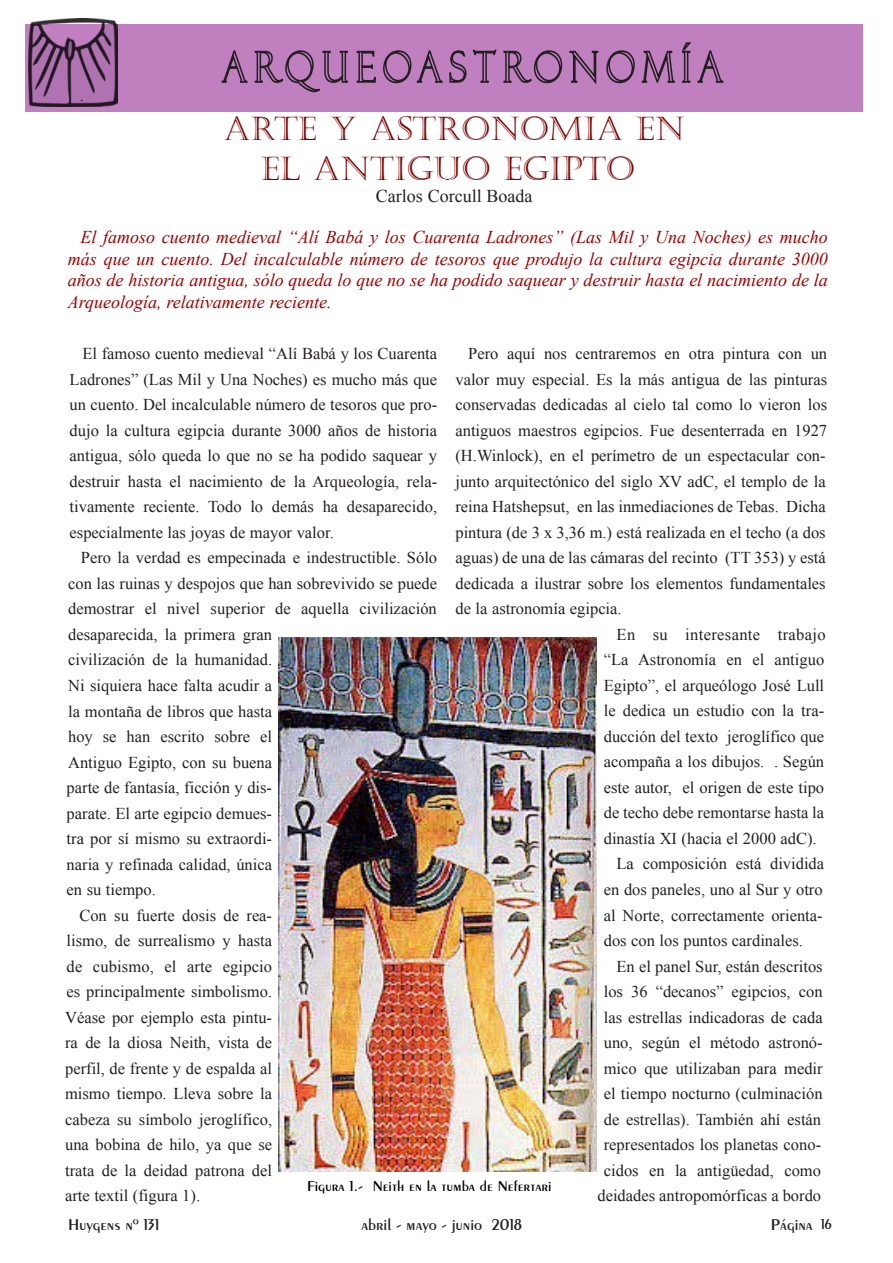
<style>
.page{position:relative;width:893px;height:1263px;background:#fff}
.page>*{position:absolute;margin:0;border:0;box-sizing:border-box;transform-origin:0 0}
.t1{font:33px/39.6px "Castellar";color:#800000;text-align:center}
.t2{font:italic 18px/21.6px "Times New Roman";color:#9b0000;text-align:justify}
.t3{font:18px "Times New Roman";color:#231f20}
.t4{font:16.5px/25.5px "Times New Roman";color:#231f20;text-align:justify}
.t5{font:600 16.5px "Exotic 350 BT";color:#231f20}
.t6{font:16.5px "Times New Roman";letter-spacing:.02em;color:#231f20}
.t7{font:italic 16.5px "Times New Roman";color:#231f20}
.t8{font:600 15px "Exotic 350 BT";color:#000}
.s1{font-size:15px}
</style>
<div class="page">
<div style="left:26px;top:24px;width:837px;height:88px;background:#c080c0"></div>
<svg style="left:221px;top:50px;width:27px;height:33px"></svg>
<svg style="left:254px;top:50px;width:94px;height:43px"></svg>
<svg style="left:356px;top:50px;width:87px;height:34px"></svg>
<svg style="left:449px;top:49px;width:114px;height:35px"></svg>
<svg style="left:569px;top:50px;width:30px;height:35px"></svg>
<svg style="left:606px;top:50px;width:29px;height:34px"></svg>
<svg style="left:641px;top:42px;width:83px;height:41px"></svg>
<img style="left:28px;top:18px;width:90px;height:88px">
<img style="left:278px;top:638px;width:319px;height:533px">
<p class="t7" style="left:81px;top:84px;width:6px">.</p>
<h1 class="t1" style="left:224px;top:110px;width:463px">ARTE Y ASTRONOMIA EN<br>EL ANTIGUO EGIPTO</h1>
<p class="t3" style="left:376px;top:183px;width:158px">Carlos Corcull Boada</p>
<p class="t2" style="left:68px;top:226px;width:762px;text-indent:13px">El famoso cuento medieval “Alí Babá y los Cuarenta Ladrones” (Las Mil y Una Noches) es mucho más que un cuento. Del incalculable número de tesoros que produjo la cultura egipcia durante 3000 años de historia antigua, sólo queda lo que no se ha podido saquear y destruir hasta el nacimiento de la Arqueología, relativamente reciente.</p>
<p class="t4" style="left:468px;top:341px;width:360px">Pero aquí nos centraremos en otra pintura con un</p>
<p class="t4" style="left:455px;top:366px;width:373px">valor muy especial. Es la más antigua de las pinturas</p>
<p class="t4" style="left:455px;top:392px;width:373px">conservadas dedicadas al cielo tal como lo vieron los</p>
<p class="t4" style="left:455px;top:417px;width:373px">antiguos maestros egipcios. Fue desenterrada en 1927</p>
<p class="t4" style="left:455px;top:443px;width:372px">(H.Winlock), en el perímetro de un espectacular con-</p>
<p class="t4" style="left:455px;top:468px;width:372px">junto arquitectónico del siglo XV adC, el templo de la</p>
<p class="t4" style="left:455px;top:494px;width:372px">reina Hatshepsut, en las inmediaciones de Tebas. Dicha</p>
<p class="t4" style="left:455px;top:519px;width:372px">pintura (de 3 x 3,36 m.) está realizada en el techo (a dos</p>
<p class="t4" style="left:455px;top:545px;width:372px">aguas) de una de las cámaras del recinto (TT 353) y está</p>
<p class="t4" style="left:455px;top:570px;width:372px">dedicada a ilustrar sobre los elementos fundamentales</p>
<p class="t4" style="left:455px;top:596px;width:168px">de la astronomía egipcia.</p>
<p class="t6" style="left:617px;top:623px;width:211px">En su interesante trabajo</p>
<p class="t4" style="left:604px;top:647px;width:222px">“La Astronomía en el antiguo</p>
<p class="t4" style="left:604px;top:672px;width:222px">Egipto”, el arqueólogo José Lull</p>
<p class="t4" style="left:604px;top:698px;width:222px">le dedica un estudio con la tra-</p>
<p class="t4" style="left:604px;top:723px;width:222px">ducción del texto jeroglífico que</p>
<p class="t4" style="left:604px;top:749px;width:222px">acompaña a los dibujos. . Según</p>
<p class="t4" style="left:604px;top:774px;width:222px">este autor, el origen de este tipo</p>
<p class="t4" style="left:604px;top:800px;width:222px">de techo debe remontarse hasta la</p>
<p class="t4" style="left:604px;top:825px;width:214px">dinastía XI (hacia el 2000 adC).</p>
<p class="t4" style="left:617px;top:851px;width:209px">La composición está dividida</p>
<p class="t4" style="left:604px;top:876px;width:220px">en dos paneles, uno al Sur y otro</p>
<p class="t4" style="left:604px;top:902px;width:220px">al Norte, correctamente orienta-</p>
<p class="t4" style="left:604px;top:927px;width:201px">dos con los puntos cardinales.</p>
<p class="t4" style="left:617px;top:953px;width:208px">En el panel Sur, están descritos</p>
<p class="t4" style="left:604px;top:978px;width:220px">los 36 “decanos” egipcios, con</p>
<p class="t4" style="left:604px;top:1004px;width:220px">las estrellas indicadoras de cada</p>
<p class="t4" style="left:604px;top:1029px;width:220px">uno, según el método astronó-</p>
<p class="t4" style="left:604px;top:1055px;width:220px">mico que utilizaban para medir</p>
<p class="t4" style="left:604px;top:1080px;width:220px">el tiempo nocturno (culminación</p>
<p class="t4" style="left:604px;top:1106px;width:219px">de estrellas). También ahí están</p>
<p class="t4" style="left:604px;top:1131px;width:219px">representados los planetas cono-</p>
<p class="t4" style="left:604px;top:1157px;width:219px">cidos en la antigüedad, como</p>
<p class="t4" style="left:597px;top:1182px;width:225px">deidades antropomórficas a bordo</p>
<p class="t4" style="left:70px;top:341px;width:369px;text-indent:13px">El famoso cuento medieval “Alí Babá y los Cuarenta Ladrones” (Las Mil y Una Noches) es mucho más que un cuento. Del incalculable número de tesoros que pro&shy;dujo la cultura egipcia durante 3000 años de historia antigua, sólo queda lo que no se ha podido saquear y destruir hasta el nacimiento de la Arqueología, rela&shy;tivamente reciente. Todo lo demás ha desaparecido, especialmente las joyas de mayor valor.</p>
<p class="t4" style="left:81px;top:545px;width:358px">Pero la verdad es empecinada e indestructible. Sólo</p>
<p class="t4" style="left:68px;top:570px;width:371px">con las ruinas y despojos que han sobrevivido se puede</p>
<p class="t4" style="left:68px;top:596px;width:370px">demostrar el nivel superior de aquella civilización</p>
<p class="t4" style="left:68px;top:621px;width:206px">desaparecida, la primera gran</p>
<p class="t4" style="left:68px;top:647px;width:206px">civilización de la humanidad.</p>
<p class="t4" style="left:68px;top:672px;width:206px">Ni siquiera hace falta acudir a</p>
<p class="t4" style="left:68px;top:698px;width:206px">la montaña de libros que hasta</p>
<p class="t4" style="left:68px;top:723px;width:206px">hoy se han escrito sobre el</p>
<p class="t4" style="left:68px;top:749px;width:206px">Antiguo Egipto, con su buena</p>
<p class="t4" style="left:67px;top:774px;width:207px">parte de fantasía, ficción y dis-</p>
<p class="t4" style="left:67px;top:800px;width:207px">parate. El arte egipcio demues-</p>
<p class="t4" style="left:67px;top:825px;width:207px">tra por sí mismo su extraordi-</p>
<p class="t4" style="left:67px;top:851px;width:207px">naria y refinada calidad, única</p>
<p class="t4" style="left:67px;top:876px;width:91px">en su tiempo.</p>
<p class="t4" style="left:79px;top:902px;width:194px">Con su fuerte dosis de rea-</p>
<p class="t4" style="left:67px;top:927px;width:207px">lismo, de surrealismo y hasta</p>
<p class="t4" style="left:67px;top:953px;width:207px">de cubismo, el arte egipcio</p>
<p class="t4" style="left:67px;top:978px;width:207px">es principalmente simbolismo.</p>
<p class="t4" style="left:65px;top:1004px;width:208px">Véase por ejemplo esta pintu-</p>
<p class="t4" style="left:65px;top:1030px;width:209px">ra de la diosa Neith, vista de</p>
<p class="t4" style="left:65px;top:1055px;width:209px">perfil, de frente y de espalda al</p>
<p class="t4" style="left:65px;top:1081px;width:209px">mismo tiempo. Lleva sobre la</p>
<p class="t4" style="left:65px;top:1106px;width:209px">cabeza su símbolo jeroglífico,</p>
<p class="t4" style="left:65px;top:1132px;width:209px">una bobina de hilo, ya que se</p>
<p class="t4" style="left:65px;top:1157px;width:209px">trata de la deidad patrona del</p>
<p class="t4" style="left:65px;top:1183px;width:137px">arte textil (figura 1).</p>
<p class="t8" style="left:307px;top:1177px;width:246px">Figura 1.- Neith en la tumba de Nefertari</p>
<p class="t5" style="left:68px;top:1215px;width:93px">Huygens nº 131</p>
<p class="t5" style="left:361px;top:1215px;width:162px">abril - mayo - junio 2018</p>
<p class="t5" style="left:771px;top:1215px;width:62px">Página <span class="s1">16</span></p>
</div>
